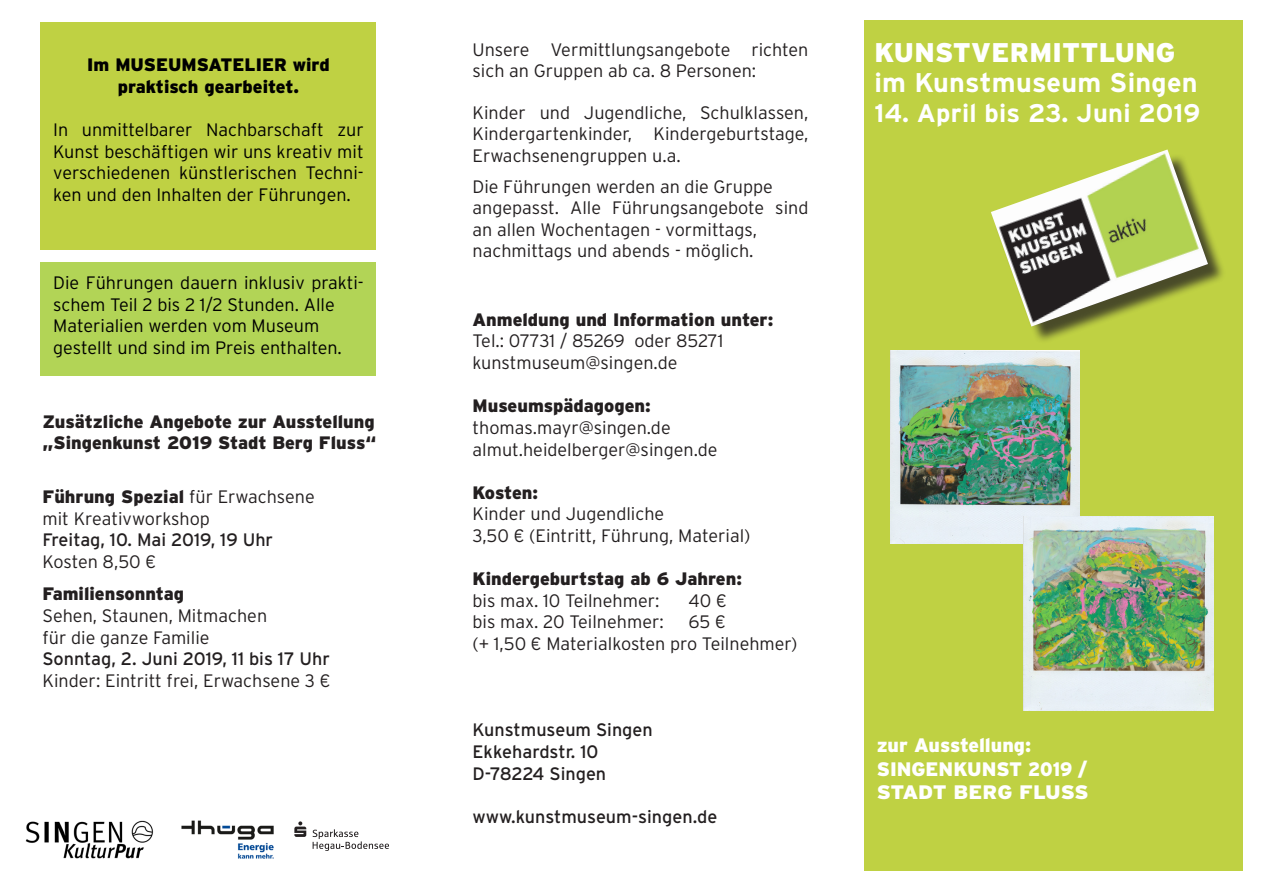
<style>
.page{position:relative;width:1263px;height:893px;background:#fff}
.page>*{position:absolute;margin:0;border:0;box-sizing:border-box;transform-origin:0 0}
.t1{font:700 27px "Interstate";letter-spacing:.01em;color:#fff}
.t2{font:900 27px "Interstate";letter-spacing:.01em;color:#fff}
.t3{font:700 25.5px "Interstate";letter-spacing:.01em;color:#fff}
.t4{font:900 19.5px/23.4px "Interstate";color:#fff}
.t5{font:900 19.5px "Interstate";color:#fff;scale:1.07 1}
.t6{font:300 18px/21.6px "Interstate";color:#231f20}
.t7{font:300 18px/21.6px "Interstate";color:#000;text-align:justify}
.t8{font:900 18px/21.6px "Interstate";color:#231f20}
.t9{font:18px "Interstate";color:#231f20}
.t10{font:900 18px "Interstate";color:#000}
.s1{font-weight:300}
</style>
<div class="page">
<div style="left:864px;top:20px;width:378px;height:851px;background:#bfd143"></div>
<div style="left:40px;top:22px;width:336px;height:228px;background:#bfd143"></div>
<div style="left:40px;top:262px;width:336px;height:113px;background:#b2d456"></div>
<svg style="left:294px;top:821px;width:12px;height:16px"></svg>
<svg style="left:313px;top:829px;width:76px;height:22px"></svg>
<img style="left:181px;top:820px;width:93px;height:39px">
<img style="left:25px;top:820px;width:128px;height:39px">
<div style="left:994px;top:153px;width:232px;height:191px;background:#231f20;opacity:.75"></div>
<img style="left:991px;top:149px;width:217px;height:178px">
<img style="left:890px;top:351px;width:189px;height:193px">
<img style="left:1024px;top:516px;width:190px;height:194px">
<p class="t10" style="left:87px;top:54px;width:244px">Im MUSEUMSATELIER wird</p>
<p class="t10" style="left:118px;top:76px;width:183px">praktisch gearbeitet.</p>
<p class="t7" style="left:53px;top:119px;width:312px">In unmittelbarer Nachbarschaft zur Kunst beschäftigen wir uns kreativ mit verschiedenen künstlerischen Techni&shy;ken und den Inhalten der Führungen.</p>
<p class="t7" style="left:53px;top:272px;width:312px">Die Führungen dauern inklusiv prakti&shy;schem Teil 2 bis 2 1/2 Stunden. Alle</p>
<p class="t7" style="left:53px;top:315px;width:268px">Materialien werden vom Museum</p>
<p class="t7" style="left:53px;top:337px;width:290px">gestellt und sind im Preis enthalten.</p>
<p class="t8" style="left:43px;top:410px;width:335px">Zusätzliche Angebote zur Ausstellung „Singenkunst 2019 Stadt Berg Fluss“</p>
<p class="t8" style="left:43px;top:486px;width:274px">Führung Spezial <span class="s1">für Erwachsene</span></p>
<p class="t6" style="left:43px;top:508px;width:169px">mit Kreativworkshop</p>
<p class="t9" style="left:43px;top:529px;width:232px">Freitag, 10. Mai 2019, 19 Uhr</p>
<p class="t6" style="left:43px;top:551px;width:115px">Kosten 8,50 €</p>
<p class="t8" style="left:43px;top:583px;width:143px">Familiensonntag</p>
<p class="t6" style="left:43px;top:605px;width:226px">Sehen, Staunen, Mitmachen</p>
<p class="t6" style="left:43px;top:626px;width:169px">für die ganze Familie</p>
<p class="t9" style="left:43px;top:648px;width:289px">Sonntag, 2. Juni 2019, 11 bis 17 Uhr</p>
<p class="t6" style="left:43px;top:670px;width:289px">Kinder: Eintritt frei, Erwachsene 3 €</p>
<p class="t6" style="left:472px;top:39px;width:337px">Unsere Vermittlungsangebote richten sich an Gruppen ab ca. 8 Personen:</p>
<p class="t6" style="left:472px;top:102px;width:337px;text-align:justify">Kinder und Jugendliche, Schulklassen, Kindergartenkinder, Kindergeburtstage, Erwachsenengruppen u.a.</p>
<p class="t6" style="left:472px;top:175px;width:302px">Die Führungen werden an die Gruppe</p>
<p class="t6" style="left:472px;top:197px;width:337px">angepasst. Alle Führungsangebote sind an allen Wochentagen - vormittags,</p>
<p class="t6" style="left:472px;top:240px;width:282px">nachmittags und abends - möglich.</p>
<p class="t8" style="left:472px;top:309px;width:302px">Anmeldung und Information unter:</p>
<p class="t6" style="left:472px;top:330px;width:252px">Tel.: 07731 / 85269 oder 85271</p>
<p class="t6" style="left:472px;top:352px;width:206px">kunstmuseum@singen.de</p>
<p class="t8" style="left:472px;top:395px;width:180px">Museumspädagogen:</p>
<p class="t6" style="left:472px;top:417px;width:200px">thomas.mayr@singen.de</p>
<p class="t6" style="left:472px;top:438px;width:247px">almut.heidelberger@singen.de</p>
<p class="t8" style="left:472px;top:481px;width:67px">Kosten:</p>
<p class="t6" style="left:472px;top:503px;width:193px">Kinder und Jugendliche</p>
<p class="t6" style="left:472px;top:525px;width:279px">3,50 € (Eintritt, Führung, Material)</p>
<p class="t8" style="left:472px;top:568px;width:271px">Kindergeburtstag ab 6 Jahren: <span class="s1">bis max. 10 Teilnehmer:</span></p>
<p class="t6" style="left:688px;top:589px;width:40px">40 €</p>
<p class="t6" style="left:472px;top:611px;width:193px">bis max. 20 Teilnehmer:</p>
<p class="t6" style="left:688px;top:611px;width:39px">65 €</p>
<p class="t6" style="left:472px;top:633px;width:326px">(+ 1,50 € Materialkosten pro Teilnehmer)</p>
<p class="t9" style="left:472px;top:719px;width:182px">Kunstmuseum Singen</p>
<p class="t9" style="left:472px;top:741px;width:127px">Ekkehardstr. 10</p>
<p class="t9" style="left:472px;top:762px;width:135px">D-78224 Singen</p>
<p class="t9" style="left:472px;top:805px;width:246px">www.kunstmuseum-singen.de</p>
<p class="t2" style="left:874px;top:36px;width:302px">KUNSTVERMITTLUNG</p>
<p class="t1" style="left:874px;top:66px;width:325px">im Kunstmuseum Singen</p>
<p class="t3" style="left:874px;top:98px;width:328px">14. April bis 23. Juni 2019</p>
<p class="t4" style="left:877px;top:734px;width:212px">zur Ausstellung:<br>SINGENKUNST 2019 /</p>
<p class="t5" style="left:877px;top:780px;width:200px">STADT BERG FLUSS</p>
</div>
